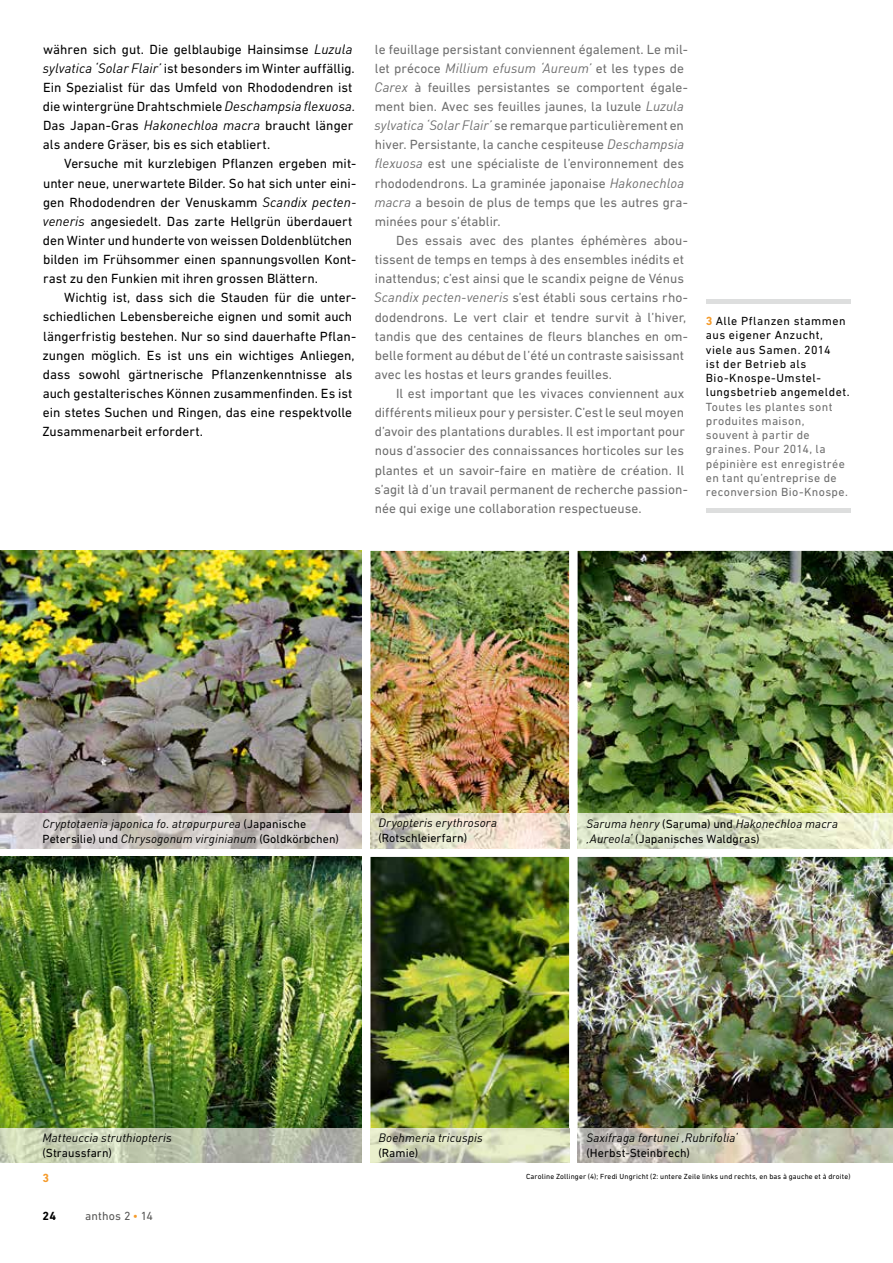
<style>
.page{position:relative;width:893px;height:1263px;background:#fff}
.page>*{position:absolute;margin:0;border:0;box-sizing:border-box;transform-origin:0 0}
.t1{font:13.5px/19.2px "DIN Next LT Pro";color:#6e6e6e}
.t2{font:13.5px/19.2px "DIN Next LT Pro";color:#000}
.t3{font:italic 12px "DIN";letter-spacing:.01em;color:#000}
.t4{font:12px/14.2px "DIN Next LT Pro";letter-spacing:.03em;color:#6e6e6e}
.t5{font:12px "DIN Next LT Pro";letter-spacing:.005em;color:#000}
.t6{font:12px/14.2px "DIN Next LT Pro";letter-spacing:.035em;color:#000}
.t7{font:12px "DIN Next LT Pro";letter-spacing:.01em;color:#565655}
.t8{font:700 12px "DIN Next LT Pro";color:#000}
.t9{font:700 12px "DIN Next LT Pro";color:#f59b2b}
.t10{font:7.5px "DIN Next LT Pro";letter-spacing:.02em;color:#000}
.s1{font-family:"DIN";font-style:italic}
.s2{font-weight:700;color:#f59b2b}
.s3{font-family:"DIN Next LT Pro";font-style:normal}
.s4{color:#f59b2b}
</style>
<div class="page">
<div style="left:706px;top:299px;width:144px;height:5px;background:#dddede"></div>
<hr style="left:706px;top:508px;width:144px;height:4px;background:#dddede">
<img style="left:0;top:551px;width:362px;height:297px">
<img style="left:370px;top:551px;width:199px;height:263px">
<img style="left:578px;top:551px;width:315px;height:263px">
<img style="left:370px;top:857px;width:199px;height:271px">
<img style="left:0;top:857px;width:362px;height:271px">
<img style="left:578px;top:857px;width:315px;height:271px">
<svg style="left:0;top:1128px;width:362px;height:35px;background:#bcc3ae"></svg>
<img style="left:370px;top:814px;width:199px;height:34px">
<svg style="left:370px;top:1162px;width:199px;height:1px"></svg>
<img style="left:370px;top:1128px;width:199px;height:34px">
<img style="left:578px;top:814px;width:315px;height:34px">
<img style="left:578px;top:1128px;width:315px;height:35px">
<p class="t2" style="left:43px;top:39px;width:314px">währen sich gut. Die gelblaubige Hainsimse <span class="s1">Luzula sylvatica ‘Solar Flair’</span> ist besonders im Winter auffällig.<br>Ein Spezialist für das Umfeld von Rhododendren ist die wintergrüne Drahtschmiele <span class="s1">Deschampsia flexuosa.<br></span>Das Japan-Gras <span class="s1">Hakonechloa macra</span> braucht länger als andere Gräser, bis es sich etabliert.</p>
<p class="t2" style="left:43px;top:154px;width:315px;text-indent:21px">Versuche mit kurzlebigen Pflanzen ergeben mit&shy;unter neue, unerwartete Bilder. So hat sich unter eini&shy;gen Rhododendren der Venuskamm <span class="s1">Scandix pecten&shy;veneris</span> angesiedelt. Das zarte Hellgrün überdauert den Winter und hunderte von weissen Doldenblütchen bilden im Frühsommer einen spannungsvollen Kont&shy;rast zu den Funkien mit ihren grossen Blättern.</p>
<p class="t2" style="left:42px;top:288px;width:315px;text-indent:22px">Wichtig ist, dass sich die Stauden für die unter&shy;schiedlichen Lebensbereiche eignen und somit auch längerfristig bestehen. Nur so sind dauerhafte Pflan&shy;zungen möglich. Es ist uns ein wichtiges Anliegen, dass sowohl gärtnerische Pflanzenkenntnisse als auch gestalterisches Können zusammenfinden. Es ist ein stetes Suchen und Ringen, das eine respektvolle Zusammenarbeit erfordert.</p>
<p class="t1" style="left:374px;top:39px;width:315px">le feuillage persistant conviennent également. Le mil&shy;let précoce <span class="s1">Millium efusum ‘Aureum’</span> et les types de <span class="s1">Carex</span> à feuilles persistantes se comportent égale&shy;ment bien. Avec ses feuilles jaunes, la luzule <span class="s1">Luzula sylvatica ‘Solar Flair’</span> se remarque particulièrement en hiver. Persistante, la canche cespiteuse <span class="s1">Deschampsia flexuosa</span> est une spécialiste de l’environnement des rhododendrons. La graminée japonaise <span class="s1">Hakonechloa macra</span> a besoin de plus de temps que les autres gra&shy;minées pour s’établir.</p>
<p class="t1" style="left:374px;top:231px;width:315px;text-indent:22px">Des essais avec des plantes éphémères abou&shy;tissent de temps en temps à des ensembles inédits et inattendus; c’est ainsi que le scandix peigne de Vénus <span class="s1">Scandix pecten-veneris</span> s’est établi sous certains rho&shy;dodendrons. Le vert clair et tendre survit à l’hiver, tandis que des centaines de fleurs blanches en om&shy;belle forment au début de l’été un contraste saisissant avec les hostas et leurs grandes feuilles.</p>
<p class="t1" style="left:375px;top:384px;width:315px;text-indent:22px">Il est important que les vivaces conviennent aux différents milieux pour y persister. C’est le seul moyen d’avoir des plantations durables. Il est important pour nous d’associer des connaissances horticoles sur les plantes et un savoir-faire en matière de création. Il s’agit là d’un travail permanent de recherche passion&shy;née qui exige une collaboration respectueuse.</p>
<p class="t6" style="left:706px;top:314px;width:145px"><span class="s2">3</span> Alle Pflanzen stammen aus eigener Anzucht, viele aus Samen. 2014<br>ist der Betrieb als<br>Bio-Knospe-Umstel&shy;lungsbetrieb angemeldet.</p>
<p class="t4" style="left:706px;top:399px;width:144px">Toutes les plantes sont produites maison, souvent à partir de graines. Pour 2014, la pépinière est enregistrée en tant qu’entreprise de reconversion Bio-Knospe.</p>
<p class="t3" style="left:43px;top:816px;width:265px">Cryptotaenia japonica fo. atropurpurea <span class="s3">(Japanische</span></p>
<p class="t5" style="left:43px;top:832px;width:298px">Petersilie) und <span class="s1">Chrysogonum virginianum</span> (Goldkörbchen)</p>
<p class="t3" style="left:378px;top:815px;width:120px">Dryopteris erythrosora</p>
<p class="t5" style="left:378px;top:831px;width:90px">(Rotschleierfarn)</p>
<p class="t3" style="left:586px;top:816px;width:253px">Saruma henry <span class="s3">(Saruma) und</span> Hakonechloa macra</p>
<p class="t5" style="left:586px;top:832px;width:175px"><span class="s1">‚Aureola‘</span> (Japanisches Waldgras)</p>
<p class="t3" style="left:43px;top:1130px;width:131px">Matteuccia struthiopteris</p>
<p class="t5" style="left:43px;top:1146px;width:71px">(Straussfarn)</p>
<p class="t3" style="left:378px;top:1130px;width:106px">Boehmeria tricuspis</p>
<p class="t6" style="left:378px;top:1145px;width:41px">(Ramie)</p>
<p class="t3" style="left:586px;top:1130px;width:153px">Saxifraga fortunei ‚Rubrifolia‘</p>
<p class="t5" style="left:586px;top:1146px;width:105px">(Herbst-Steinbrech)</p>
<p class="t9" style="left:43px;top:1171px;width:8px">3</p>
<p class="t10" style="left:526px;top:1172px;width:326px">Caroline Zollinger (4); Fredi Ungricht (2: untere Zeile links und rechts, en bas à gauche et à droite)</p>
<p class="t8" style="left:43px;top:1209px;width:15px">24</p>
<p class="t7" style="left:85px;top:1209px;width:69px">anthos 2 <span class="s4">•</span> 14</p>
</div>
